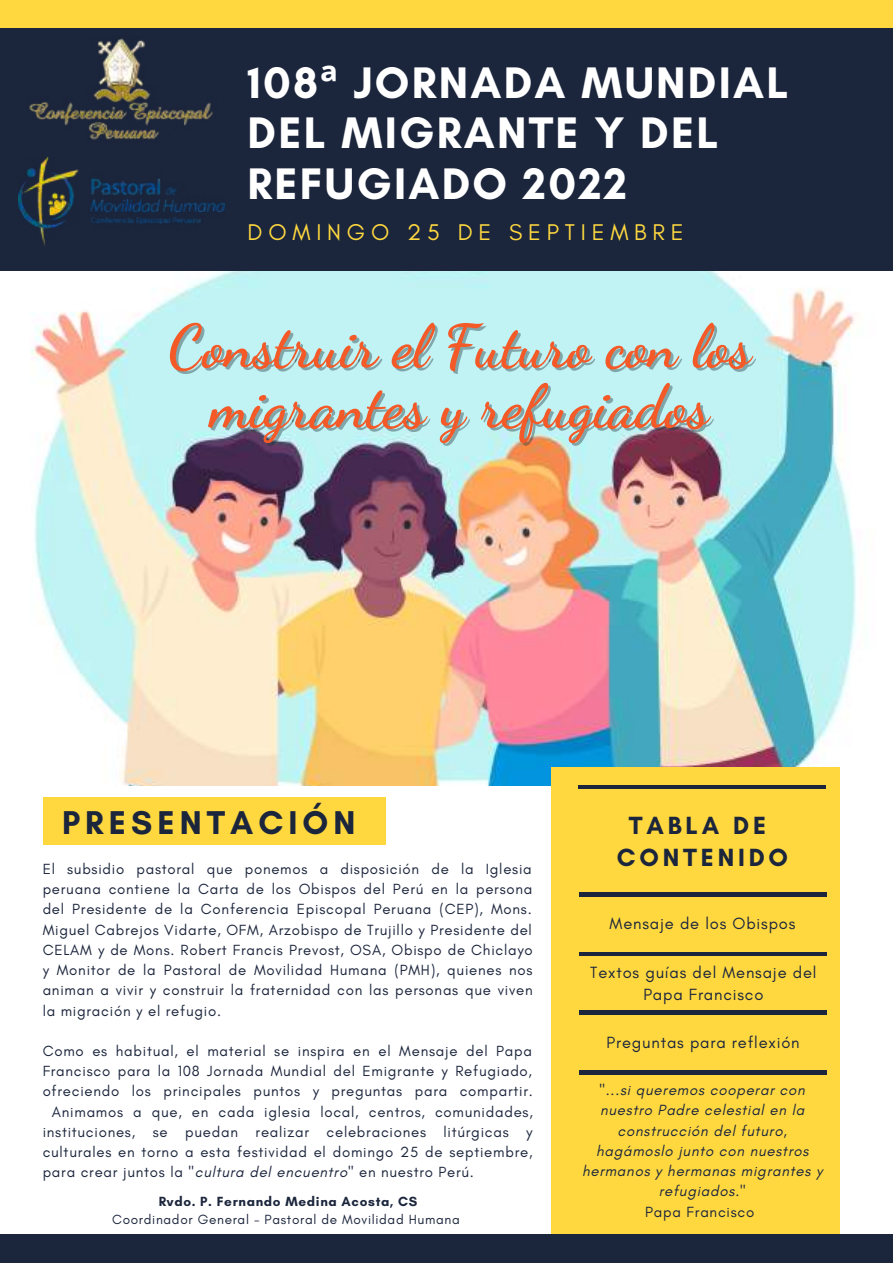
<style>
.page{position:relative;width:893px;height:1264px;background:#fff}
.page>*{position:absolute;margin:0;border:0;box-sizing:border-box;transform-origin:0 0}
.t1{font:700 60.3px/60.2px "Dancing Script";color:#f45a28;text-align:center}
.t2{font:700 45px/50.6px "Glacial Indifference";letter-spacing:.05em;color:#fff}
.t3{font:700 33.6px "Glacial Indifference";letter-spacing:.15em;color:#1b253c}
.t4{font:700 25.35px/31.5px "Glacial Indifference";letter-spacing:.15em;color:#1b253c;text-align:center}
.t5{font:23.1px "Glacial Indifference";letter-spacing:.25em;color:#ffd840}
.t6{font:16.5px/22.5px "Glacial Indifference";letter-spacing:.05em;color:#1b253c;text-align:center}
.t7{font:15px/20.2px "Glacial Indifference";letter-spacing:.05em;color:#1b253c;text-align:justify}
.t8{font:italic 15px/20.2px "Glacial Indifference";letter-spacing:.05em;color:#1b253c;text-align:center}
.t9{font:13.5px "Glacial Indifference";letter-spacing:.05em;color:#1b253c}
.t10{font:700 13.5px "Glacial Indifference";letter-spacing:.05em;color:#1b253c}
.s1{font-family:"Noto Sans"}
.s2{font-style:italic}
</style>
<div class="page">
<img style="left:31px;top:271px;width:825px;height:514px">
<div style="left:0;top:27px;width:892px;height:244px;background:#1b253c"></div>
<div style="left:551px;top:767px;width:288px;height:479px;background:#ffd840"></div>
<div style="left:0;top:0;width:892px;height:27px;background:#ffd840"></div>
<div style="left:0;top:1234px;width:892px;height:28px;background:#1b253c"></div>
<img style="left:18px;top:158px;width:206px;height:88px">
<img style="left:29px;top:38px;width:184px;height:102px">
<hr style="left:578px;top:785px;width:247px;height:3px;background:#1b253c">
<hr style="left:579px;top:892px;width:247px;height:4px;background:#1b253c">
<hr style="left:579px;top:952px;width:247px;height:3px;background:#1b253c">
<hr style="left:579px;top:1010px;width:247px;height:4px;background:#1b253c">
<hr style="left:579px;top:1070px;width:247px;height:4px;background:#1b253c">
<div style="left:43px;top:797px;width:342px;height:48px;background:#ffd840"></div>
<h2 class="t2" style="left:247px;top:57px;width:542px">108<span class="s1">ª</span> JORNADA MUNDIAL<br>DEL MIGRANTE Y DEL<br>REFUGIADO 2022</h2>
<h3 class="t5" style="left:247px;top:218px;width:437px">DOMINGO 25 DE SEPTIEMBRE</h3>
<h1 class="t1" style="left:168px;top:317px;width:584px">Construir el Futuro con los migrantes y refugiados</h1>
<h3 class="t3" style="left:62px;top:801px;width:295px">PRESENTACIÓN</h3>
<p class="t7" style="left:43px;top:858px;width:491px">El subsidio pastoral que ponemos a disposición de la Iglesia peruana contiene la Carta de los Obispos del Perú en la persona del Presidente de la Conferencia Episcopal Peruana (CEP), Mons.<br>Miguel Cabrejos Vidarte, OFM, Arzobispo de Trujillo y Presidente del CELAM y de Mons. Robert Francis Prevost, OSA, Obispo de Chiclayo y Monitor de la Pastoral de Movilidad Humana (PMH), quienes nos animan a vivir y construir la fraternidad con las personas que viven la migración y el refugio.</p>
<p class="t7" style="left:43px;top:1040px;width:491px">Como es habitual, el material se inspira en el Mensaje del Papa</p>
<p class="t7" style="left:43px;top:1060px;width:491px">Francisco para la 108 Jornada Mundial del Emigrante y Refugiado,</p>
<p class="t7" style="left:43px;top:1081px;width:491px">ofreciendo los principales puntos y preguntas para compartir.</p>
<p class="t7" style="left:52px;top:1101px;width:482px">Animamos a que, en cada iglesia local, centros, comunidades,</p>
<p class="t7" style="left:43px;top:1121px;width:491px">instituciones, se puedan realizar celebraciones litúrgicas y</p>
<p class="t7" style="left:43px;top:1141px;width:491px">culturales en torno a esta festividad el domingo 25 de septiembre,</p>
<p class="t7" style="left:43px;top:1162px;width:433px">para crear juntos la <span class="s2">"cultura del encuentro"</span> en nuestro Perú.</p>
<p class="t10" style="left:159px;top:1193px;width:260px">Rvdo. P. Fernando Medina Acosta, CS</p>
<p class="t9" style="left:112px;top:1211px;width:349px">Coordinador General - Pastoral de Movilidad Humana</p>
<h3 class="t4" style="left:617px;top:809px;width:173px">TABLA DE<br>CONTENIDO</h3>
<p class="t6" style="left:609px;top:911px;width:187px">Mensaje de los Obispos</p>
<p class="t6" style="left:590px;top:960px;width:228px">Textos guías del Mensaje del<br>Papa Francisco</p>
<p class="t6" style="left:606px;top:1031px;width:195px">Preguntas para reflexión</p>
<p class="t8" style="left:582px;top:1079px;width:242px">"...si queremos cooperar con nuestro Padre celestial en la construcción del futuro, hagámoslo junto con nuestros hermanos y hermanas migrantes y refugiados."</p>
<p class="t7" style="left:645px;top:1201px;width:111px">Papa Francisco</p>
</div>
